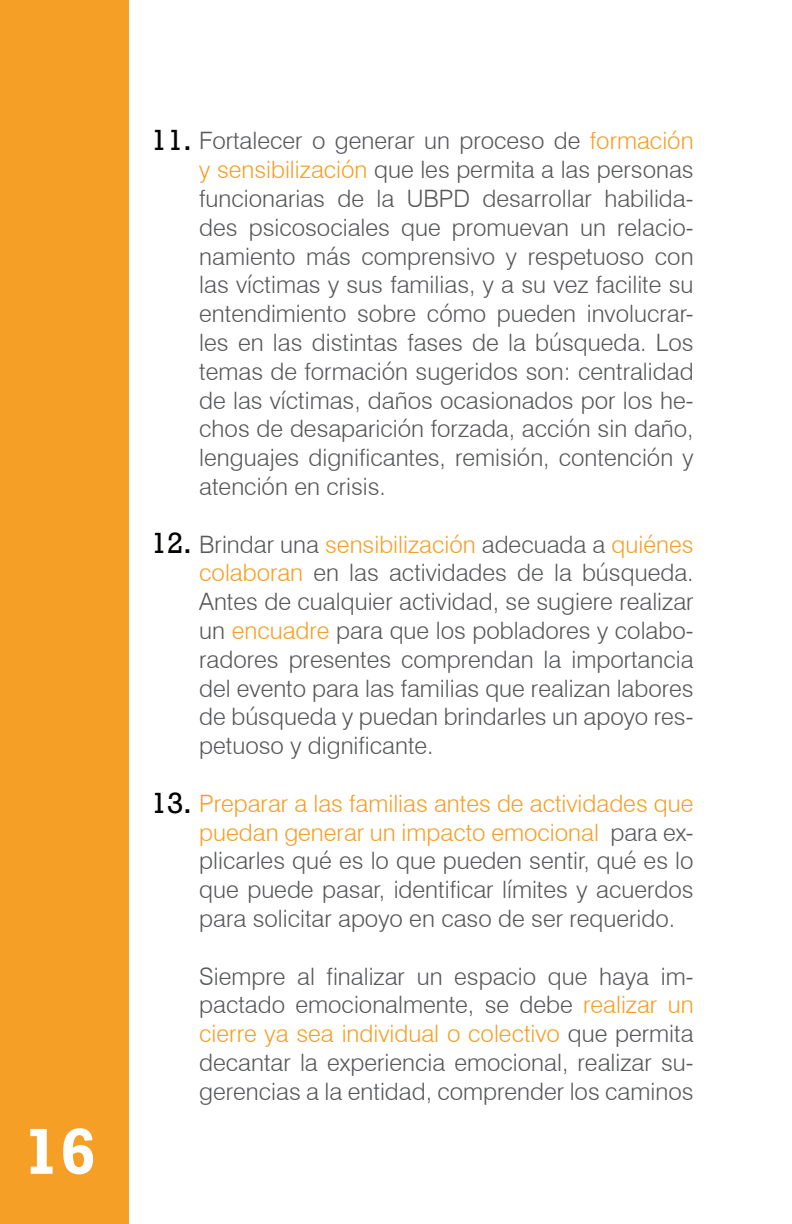
<style>
.page{position:relative;width:792px;height:1224px;background:#fff}
.page>*{position:absolute;margin:0;border:0;box-sizing:border-box;transform-origin:0 0}
.t1{font:700 66px "Rockwell";color:#fff}
.t2{font:30px "Rockwell";color:#040503}
.X_Tabulado{font:300 24px/28.8px "Swiss 721 BT";color:#57585a;text-align:justify}
.s1{color:#f69f27}
</style>
<div class="page">
<div style="left:0;top:0;width:129px;height:1224px;background:#f69f27"></div>
<p class="t1" style="left:23px;top:1112px;width:74px">16</p>
<p class="t2" style="left:151px;top:122px;width:43px">11.</p>
<p class="t2" style="left:151px;top:526px;width:43px">12.</p>
<p class="t2" style="left:151px;top:785px;width:43px">13.</p>
<p class="X_Tabulado" style="left:199px;top:126px;width:496px">Fortalecer o generar un proceso de <span class="s1">formación y sensibilización</span> que les permita a las personas funcionarias de la UBPD desarrollar habilida&shy;des psicosociales que promuevan un relacio&shy;namiento más comprensivo y respetuoso con las víctimas y sus familias, y a su vez facilite su entendimiento sobre cómo pueden involucrar&shy;les en las distintas fases de la búsqueda. Los temas de formación sugeridos son: centralidad de las víctimas, daños ocasionados por los he&shy;chos de desaparición forzada, acción sin daño, lenguajes dignificantes, remisión, contención y atención en crisis.</p>
<p class="X_Tabulado" style="left:199px;top:529px;width:496px">Brindar una <span class="s1">sensibilización</span> adecuada a <span class="s1">quiénes colaboran</span> en las actividades de la búsqueda.<br>Antes de cualquier actividad, se sugiere realizar un <span class="s1">encuadre</span> para que los pobladores y colabo&shy;radores presentes comprendan la importancia del evento para las familias que realizan labores de búsqueda y puedan brindarles un apoyo res&shy;petuoso y dignificante.</p>
<p class="X_Tabulado" style="left:199px;top:789px;width:496px"><span class="s1">Preparar a las familias antes de actividades que puedan generar un impacto emocional</span> para ex&shy;plicarles qué es lo que pueden sentir, qué es lo que puede pasar, identificar límites y acuerdos para solicitar apoyo en caso de ser requerido.</p>
<p class="X_Tabulado" style="left:199px;top:961px;width:496px">Siempre al finalizar un espacio que haya im&shy;pactado emocionalmente, se debe <span class="s1">realizar un cierre ya sea individual o colectivo</span> que permita decantar la experiencia emocional, realizar su&shy;gerencias a la entidad, comprender los caminos</p>
</div>
